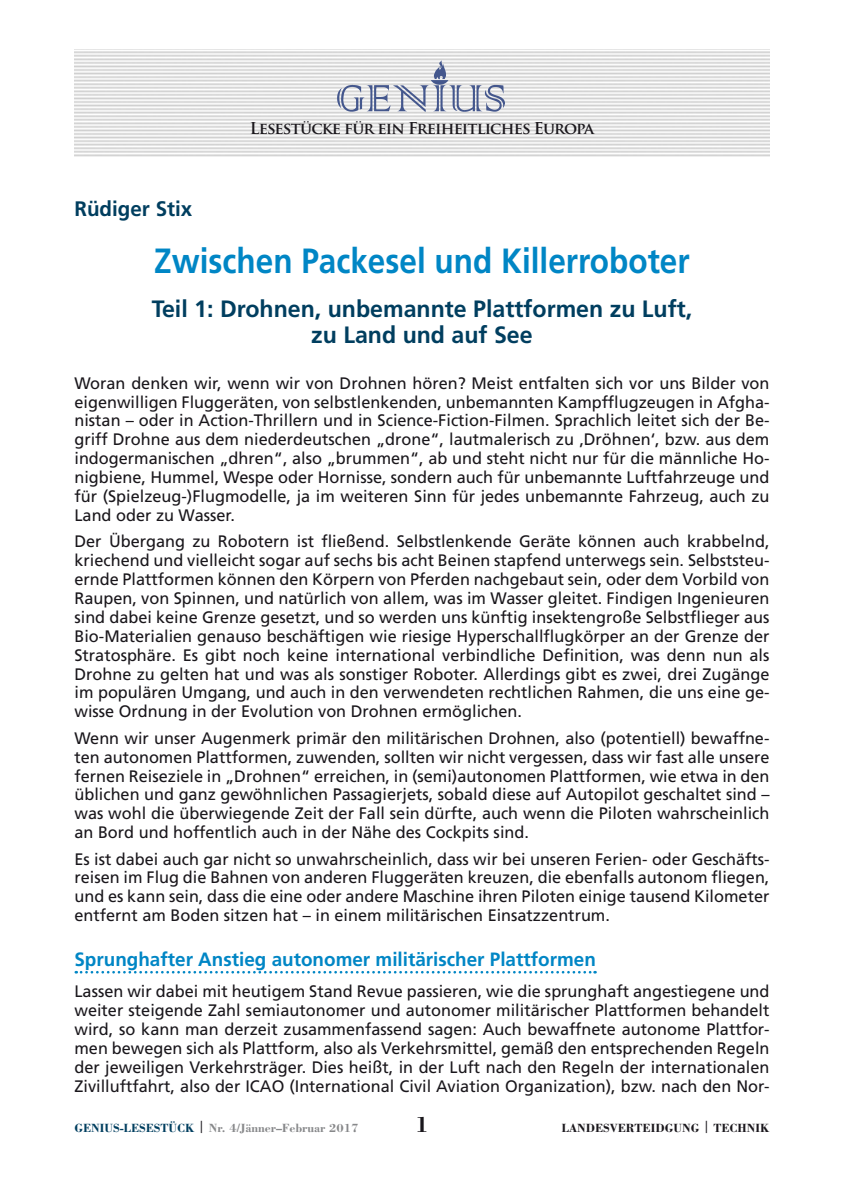
<style>
.page{position:relative;width:844px;height:1191px;background:#fff}
.page>*{position:absolute;margin:0;border:0;box-sizing:border-box;transform-origin:0 0}
.Beitrag_Titel{font:700 35px "Frutiger LT Std";color:#0086c5;scale:.9 1}
.Beitrag_Untertitel{font:700 23.62px/26.2px "Frutiger LT Std";color:#003e5f;text-align:center}
.Fußzeile{font:700 22.75px "Bodoni Std";color:#1a171c}
.Beitrag_Autor{font:700 21px "Frutiger LT Std";color:#003e5f}
.Zwischentitel{font:700 19.25px "Frutiger LT Std";color:#0086c5}
.Normal_nach_Titel_Un{font:16.62px/18.9px "Frutiger LT Std";color:#1a171c;text-align:justify}
.t1{font:700 15.92px "Trajan Pro";letter-spacing:-.05em;color:#1a171c}
.Fußzeile-2{font:700 12.25px "Bodoni Std";color:#87888a}
.Fußzeile-3{font:700 12.25px "Bodoni Std";color:#1a171c}
.s1{color:#003e5f}
.s2{color:#1a171c}
</style>
<div class="page">
<img style="left:337px;top:59px;width:168px;height:53px">
<img style="left:429px;top:59px;width:22px;height:22px">
<svg style="left:76px;top:971px;width:519px;height:2px"></svg>
<p class="t1" style="left:250px;top:118px;width:346px">Lesestücke für ein Freiheitliches Europa</p>
<p class="Beitrag_Autor" style="left:74px;top:197px;width:119px">Rüdiger Stix</p>
<p class="Beitrag_Titel" style="left:154px;top:240px;width:596px">Zwischen Packesel und Killerroboter</p>
<p class="Beitrag_Untertitel" style="left:152px;top:295px;width:541px">Teil 1: Drohnen, unbemannte Plattformen zu Luft, zu Land und auf See</p>
<p class="Normal_nach_Titel_Un" style="left:74px;top:373px;width:696px">Woran denken wir, wenn wir von Drohnen hören? Meist entfalten sich vor uns Bilder von eigenwilligen Fluggeräten, von selbstlenkenden, unbemannten Kampfflugzeugen in Afgha&shy;nistan – oder in Action-Thrillern und in Science-Fiction-Filmen. Sprachlich leitet sich der Be&shy;griff Drohne aus dem niederdeutschen „drone“, lautmalerisch zu ‚Dröhnen‘, bzw. aus dem indogermanischen „dhren“, also „brummen“, ab und steht nicht nur für die männliche Ho&shy;nigbiene, Hummel, Wespe oder Hornisse, sondern auch für unbemannte Luftfahrzeuge und für (Spielzeug-)Flugmodelle, ja im weiteren Sinn für jedes unbemannte Fahrzeug, auch zu Land oder zu Wasser.</p>
<p class="Normal_nach_Titel_Un" style="left:74px;top:532px;width:696px">Der Übergang zu Robotern ist fließend. Selbstlenkende Geräte können auch krabbelnd, kriechend und vielleicht sogar auf sechs bis acht Beinen stapfend unterwegs sein. Selbststeu&shy;ernde Plattformen können den Körpern von Pferden nachgebaut sein, oder dem Vorbild von Raupen, von Spinnen, und natürlich von allem, was im Wasser gleitet. Findigen Ingenieuren sind dabei keine Grenze gesetzt, und so werden uns künftig insektengroße Selbstflieger aus Bio-Materialien genauso beschäftigen wie riesige Hyperschallflugkörper an der Grenze der Stratosphäre. Es gibt noch keine international verbindliche Definition, was denn nun als Drohne zu gelten hat und was als sonstiger Roboter. Allerdings gibt es zwei, drei Zugänge im populären Umgang, und auch in den verwendeten rechtlichen Rahmen, die uns eine ge&shy;wisse Ordnung in der Evolution von Drohnen ermöglichen.</p>
<p class="Normal_nach_Titel_Un" style="left:74px;top:728px;width:696px">Wenn wir unser Augenmerk primär den militärischen Drohnen, also (potentiell) bewaffne&shy;ten autonomen Plattformen, zuwenden, sollten wir nicht vergessen, dass wir fast alle unsere fernen Reiseziele in „Drohnen“ erreichen, in (semi)autonomen Plattformen, wie etwa in den üblichen und ganz gewöhnlichen Passagierjets, sobald diese auf Autopilot geschaltet sind – was wohl die überwiegende Zeit der Fall sein dürfte, auch wenn die Piloten wahrscheinlich an Bord und hoffentlich auch in der Nähe des Cockpits sind.</p>
<p class="Normal_nach_Titel_Un" style="left:74px;top:849px;width:696px">Es ist dabei auch gar nicht so unwahrscheinlich, dass wir bei unseren Ferien- oder Geschäfts&shy;reisen im Flug die Bahnen von anderen Fluggeräten kreuzen, die ebenfalls autonom fliegen, und es kann sein, dass die eine oder andere Maschine ihren Piloten einige tausend Kilometer entfernt am Boden sitzen hat – in einem militärischen Einsatzzentrum.</p>
<p class="Zwischentitel" style="left:74px;top:948px;width:522px">Sprunghafter Anstieg autonomer militärischer Plattformen</p>
<p class="Normal_nach_Titel_Un" style="left:74px;top:982px;width:696px">Lassen wir dabei mit heutigem Stand Revue passieren, wie die sprunghaft angestiegene und weiter steigende Zahl semiautonomer und autonomer militärischer Plattformen behandelt wird, so kann man derzeit zusammenfassend sagen: Auch bewaffnete autonome Plattfor&shy;men bewegen sich als Plattform, also als Verkehrsmittel, gemäß den entsprechenden Regeln der jeweiligen Verkehrsträger. Dies heißt, in der Luft nach den Regeln der internationalen Zivilluftfahrt, also der ICAO (International Civil Aviation Organization), bzw. nach den Nor-</p>
<p class="Fußzeile-2" style="left:74px;top:1120px;width:285px"><span class="s1">GENIUS-LESESTÜCK</span> <span class="s2">|</span> Nr. 4/Jänner–Februar 2017</p>
<p class="Fußzeile" style="left:415px;top:1110px;width:15px">1</p>
<p class="Fußzeile-3" style="left:561px;top:1120px;width:209px">LANDESVERTEIDGUNG | TECHNIK</p>
</div>
